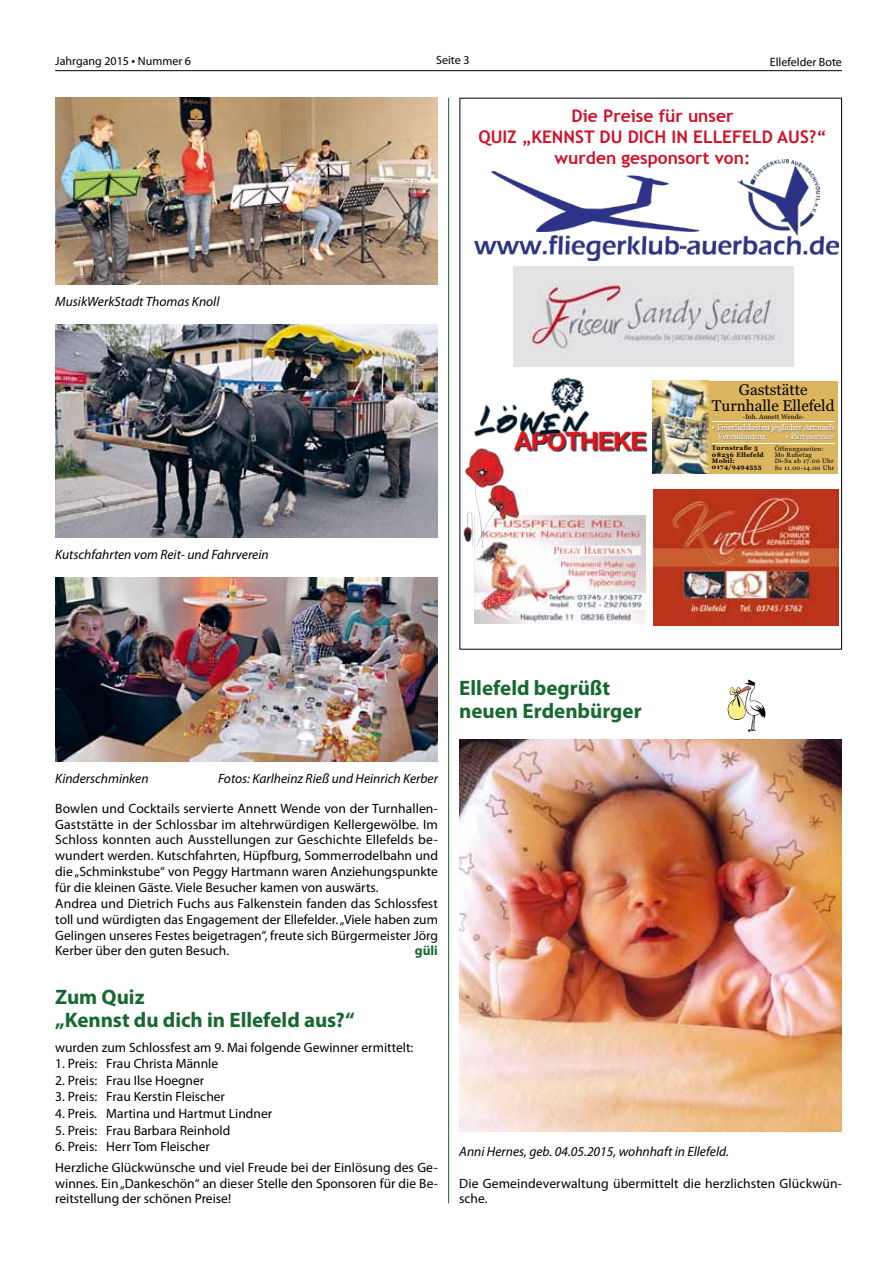
<style>
.page{position:relative;width:893px;height:1263px;background:#fff}
.page>*{position:absolute;margin:0;border:0;box-sizing:border-box;transform-origin:0 0}
.t1{font:700 21px/22.5px "Myriad Pro";color:#16692e}
.t2{font:700 17.4px/20.9px "Trebuchet MS";color:#d40e26;text-align:center}
.t3{font:15.45px/15.5px "Georgia";color:#000;text-align:center}
.t4{font:13.5px/15.9px "Myriad Pro";color:#000}
.t5{font:italic 13.5px "Myriad Pro";color:#000}
.t6{font:700 13.5px "Myriad Pro";color:#16692e}
.t7{font:12px "Myriad Pro";color:#000}
.t8{font:7.95px/8.7px "Georgia";color:#fff}
.t9{font:6.6px "Georgia";color:#000}
.t10{font:6.3px/6.3px "Georgia";letter-spacing:.05em;color:#000}
.t11{font:700 6.3px/6.3px "Georgia";letter-spacing:.05em;color:#000}
.s1{font-size:13.5px}
</style>
<div class="page">
<hr style="left:448px;top:98px;width:1px;height:1105px;background:#16692e">
<hr style="left:55px;top:70px;width:787px;height:1px;background:#000">
<img style="left:55px;top:98px;width:383px;height:187px">
<img style="left:55px;top:325px;width:383px;height:212px">
<img style="left:55px;top:577px;width:383px;height:185px">
<img style="left:475px;top:236px;width:363px;height:24px">
<img style="left:475px;top:515px;width:170px;height:108px">
<img style="left:474px;top:359px;width:184px;height:115px">
<div style="left:652px;top:381px;width:186px;height:92px;background:#dcb65e"></div>
<img style="left:652px;top:381px;width:56px;height:92px">
<img style="left:712px;top:425px;width:123px;height:16px">
<hr style="left:712px;top:422px;width:122px;height:1px;background:#fff">
<hr style="left:712px;top:443px;width:122px;height:1px;background:#fff">
<img style="left:653px;top:489px;width:185px;height:137px">
<img style="left:463px;top:446px;width:58px;height:102px">
<img style="left:514px;top:266px;width:279px;height:101px">
<img style="left:737px;top:159px;width:83px;height:76px">
<img style="left:491px;top:172px;width:207px;height:59px">
<img style="left:459px;top:739px;width:383px;height:392px">
<svg style="left:728px;top:680px;width:37px;height:52px"></svg>
<p class="t7" style="left:55px;top:55px;width:137px">Jahrgang 2015 <span class="s1">•</span> Nummer 6</p>
<p class="t7" style="left:436px;top:54px;width:35px">Seite 3</p>
<p class="t7" style="left:770px;top:56px;width:74px">Ellefelder Bote</p>
<p class="t2" style="left:478px;top:106px;width:350px">Die Preise für unser<br>QUIZ „KENNST DU DICH IN ELLEFELD AUS?“ wurden gesponsort von:</p>
<p class="t5" style="left:55px;top:295px;width:166px">MusikWerkStadt Thomas Knoll</p>
<p class="t5" style="left:55px;top:547px;width:215px">Kutschfahrten vom Reit- und Fahrverein</p>
<p class="t3" style="left:712px;top:382px;width:124px">Gaststätte<br>Turnhalle Ellefeld</p>
<p class="t11" style="left:712px;top:445px;width:53px">Turnstraße 5<br>08236 Ellefeld<br>Mobil:<br>0174/9494555</p>
<p class="t9" style="left:743px;top:413px;width:63px">-Inh. Annett Wende-</p>
<p class="t10" style="left:775px;top:446px;width:61px">Öffnungszeiten:<br>Mo Ruhetag<br>Di-Sa ab 17.00 Uhr<br>So 11.00-14.00 Uhr</p>
<p class="t8" style="left:718px;top:423px;width:118px;text-indent:-6px">• Feierlichkeiten jeglicher Art nach<br>Vereinbarung</p>
<p class="t8" style="left:786px;top:432px;width:50px">• Partyservice</p>
<h1 class="t1" style="left:459px;top:677px;width:184px">Ellefeld begrüßt neuen Erdenbürger</h1>
<p class="t5" style="left:55px;top:772px;width:95px">Kinderschminken</p>
<p class="t5" style="left:218px;top:772px;width:221px">Fotos: Karlheinz Rieß und Heinrich Kerber</p>
<p class="t4" style="left:55px;top:800px;width:384px">Bowlen und Cocktails servierte Annett Wende von der Turnhallen-Gaststätte in der Schlossbar im altehrwürdigen Kellergewölbe. Im Schloss konnten auch Ausstellungen zur Geschichte Ellefelds be&shy;wundert werden. Kutschfahrten, Hüpfburg, Sommerrodelbahn und die „Schminkstube“ von Peggy Hartmann waren Anziehungspunkte für die kleinen Gäste. Viele Besucher kamen von auswärts.<br>Andrea und Dietrich Fuchs aus Falkenstein fanden das Schlossfest toll und würdigten das Engagement der Ellefelder. „Viele haben zum Gelingen unseres Festes beigetragen“, freute sich Bürgermeister Jörg Kerber über den guten Besuch.</p>
<p class="t6" style="left:415px;top:943px;width:25px">güli</p>
<h1 class="t1" style="left:55px;top:986px;width:301px">Zum Quiz<br>„Kennst du dich in Ellefeld aus?“</h1>
<p class="t4" style="left:55px;top:1039px;width:359px">wurden zum Schlossfest am 9. Mai folgende Gewinner ermittelt:</p>
<p class="t4" style="left:55px;top:1056px;width:164px">1. Preis: Frau Christa Männle</p>
<p class="t4" style="left:55px;top:1073px;width:151px">2. Preis: Frau Ilse Hoegner</p>
<p class="t4" style="left:55px;top:1089px;width:171px">3. Preis: Frau Kerstin Fleischer</p>
<p class="t4" style="left:55px;top:1106px;width:218px">4. Preis. Martina und Hartmut Lindner</p>
<p class="t4" style="left:55px;top:1122px;width:177px">5. Preis: Frau Barbara Reinhold</p>
<p class="t4" style="left:55px;top:1136px;width:384px;line-height:20.9px">6. Preis: Herr Tom Fleischer<br>Herzliche Glückwünsche und viel Freude bei der Einlösung des Ge-</p>
<p class="t4" style="left:55px;top:1175px;width:384px">winnes. Ein „Dankeschön“ an dieser Stelle den Sponsoren für die Be&shy;reitstellung der schönen Preise!</p>
<p class="t5" style="left:459px;top:1144px;width:271px">Anni Hernes, geb. 04.05.2015, wohnhaft in Ellefeld.</p>
<p class="t4" style="left:459px;top:1175px;width:384px">Die Gemeindeverwaltung übermittelt die herzlichsten Glückwün&shy;sche.</p>
</div>
